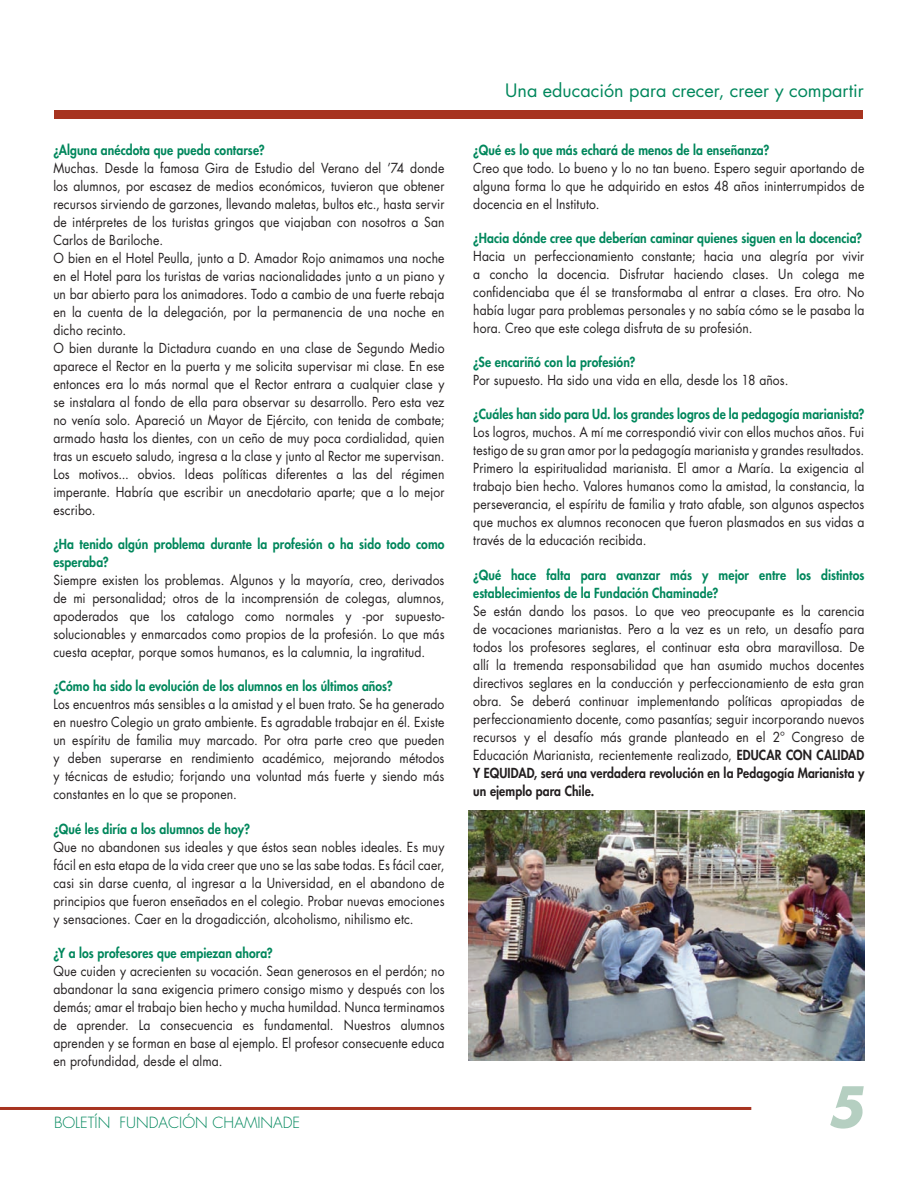
<style>
.page{position:relative;width:918px;height:1188px;background:#fff}
.page>*{position:absolute;margin:0;border:0;box-sizing:border-box;transform-origin:0 0}
.t1{font:italic 700 54px "Futura Std";color:#b5cfc1}
.t2{font:18px "Futura Std";color:#00875c}
.t3{font:300 15px "Futura Std";color:#00875c}
.t4{font:13.5px/18px "Futura Std";letter-spacing:.01em;color:#231f20;text-align:justify;scale:.9 1}
.t5{font:800 13.5px/18px "Futura Std";letter-spacing:.01em;color:#00875c;scale:.9 1}
.s1{font-weight:800}
</style>
<div class="page">
<div style="left:54px;top:110px;width:808px;height:8px;background:#a73420"></div>
<hr style="left:0;top:1107px;width:751px;height:3px;background:#a73420">
<img style="left:468px;top:810px;width:396px;height:250px">
<p class="t5" style="left:53px;top:141px;width:236px">¿Alguna anécdota que pueda contarse?</p>
<p class="t4" style="left:53px;top:159px;width:436px;text-align:left">Muchas. Desde la famosa Gira de Estudio del Verano del ’74 donde los alumnos, por escasez de medios económicos, tuvieron que obtener recursos sirviendo de garzones, llevando maletas, bultos etc., hasta servir de intérpretes de los turistas gringos que viajaban con nosotros a San Carlos de Bariloche.<br>O bien en el Hotel Peulla, junto a D. Amador Rojo animamos una noche en el Hotel para los turistas de varias nacionalidades junto a un piano y un bar abierto para los animadores. Todo a cambio de una fuerte rebaja en la cuenta de la delegación, por la permanencia de una noche en dicho recinto.<br>O bien durante la Dictadura cuando en una clase de Segundo Medio aparece el Rector en la puerta y me solicita supervisar mi clase. En ese entonces era lo más normal que el Rector entrara a cualquier clase y se instalara al fondo de ella para observar su desarrollo. Pero esta vez no venía solo. Apareció un Mayor de Ejército, con tenida de combate; armado hasta los dientes, con un ceño de muy poca cordialidad, quien tras un escueto saludo, ingresa a la clase y junto al Rector me supervisan.<br>Los motivos... obvios. Ideas políticas diferentes a las del régimen imperante. Habría que escribir un anecdotario aparte; que a lo mejor escribo.</p>
<p class="t5" style="left:53px;top:535px;width:436px">¿Ha tenido algún problema durante la profesión o ha sido todo como esperaba?</p>
<p class="t4" style="left:53px;top:571px;width:436px">Siempre existen los problemas. Algunos y la mayoría, creo, derivados de mi personalidad; otros de la incomprensión de colegas, alumnos, apoderados que los catalogo como normales y -por supuesto&shy;solucionables y enmarcados como propios de la profesión. Lo que más cuesta aceptar, porque somos humanos, es la calumnia, la ingratitud.</p>
<p class="t5" style="left:53px;top:677px;width:378px">¿Cómo ha sido la evolución de los alumnos en los últimos años?</p>
<p class="t4" style="left:53px;top:696px;width:436px">Los encuentros más sensibles a la amistad y el buen trato. Se ha generado en nuestro Colegio un grato ambiente. Es agradable trabajar en él. Existe un espíritu de familia muy marcado. Por otra parte creo que pueden y deben superarse en rendimiento académico, mejorando métodos y técnicas de estudio; forjando una voluntad más fuerte y siendo más constantes en lo que se proponen.</p>
<p class="t5" style="left:53px;top:820px;width:220px">¿Qué les diría a los alumnos de hoy?</p>
<p class="t4" style="left:53px;top:838px;width:436px">Que no abandonen sus ideales y que éstos sean nobles ideales. Es muy fácil en esta etapa de la vida creer que uno se las sabe todas. Es fácil caer, casi sin darse cuenta, al ingresar a la Universidad, en el abandono de principios que fueron enseñados en el colegio. Probar nuevas emociones y sensaciones. Caer en la drogadicción, alcoholismo, nihilismo etc.</p>
<p class="t5" style="left:53px;top:944px;width:245px">¿Y a los profesores que empiezan ahora?</p>
<p class="t4" style="left:53px;top:962px;width:436px">Que cuiden y acrecienten su vocación. Sean generosos en el perdón; no abandonar la sana exigencia primero consigo mismo y después con los demás; amar el trabajo bien hecho y mucha humildad. Nunca terminamos de aprender. La consecuencia es fundamental. Nuestros alumnos aprenden y se forman en base al ejemplo. El profesor consecuente educa en profundidad, desde el alma.</p>
<p class="t3" style="left:54px;top:1114px;width:248px">BOLETÍN FUNDACIÓN CHAMINADE</p>
<h2 class="t2" style="left:505px;top:79px;width:360px">Una educación para crecer, creer y compartir</h2>
<p class="t5" style="left:473px;top:141px;width:330px">¿Qué es lo que más echará de menos de la enseñanza?</p>
<p class="t4" style="left:473px;top:159px;width:436px">Creo que todo. Lo bueno y lo no tan bueno. Espero seguir aportando de alguna forma lo que he adquirido en estos 48 años ininterrumpidos de docencia en el Instituto.</p>
<p class="t5" style="left:473px;top:229px;width:434px">¿Hacia dónde cree que deberían caminar quienes siguen en la docencia?</p>
<p class="t4" style="left:473px;top:247px;width:436px">Hacia un perfeccionamiento constante; hacia una alegría por vivir a concho la docencia. Disfrutar haciendo clases. Un colega me confidenciaba que él se transformaba al entrar a clases. Era otro. No había lugar para problemas personales y no sabía cómo se le pasaba la hora. Creo que este colega disfruta de su profesión.</p>
<p class="t5" style="left:473px;top:353px;width:182px">¿Se encariñó con la profesión?</p>
<p class="t4" style="left:473px;top:371px;width:352px">Por supuesto. Ha sido una vida en ella, desde los 18 años.</p>
<p class="t5" style="left:473px;top:405px;width:436px">¿Cuáles han sido para Ud. los grandes logros de la pedagogía marianista?</p>
<p class="t4" style="left:473px;top:424px;width:436px">Los logros, muchos. A mí me correspondió vivir con ellos muchos años. Fui testigo de su gran amor por la pedagogía marianista y grandes resultados.<br>Primero la espiritualidad marianista. El amor a María. La exigencia al trabajo bien hecho. Valores humanos como la amistad, la constancia, la perseverancia, el espíritu de familia y trato afable, son algunos aspectos que muchos ex alumnos reconocen que fueron plasmados en sus vidas a través de la educación recibida.</p>
<p class="t5" style="left:473px;top:566px;width:436px">¿Qué hace falta para avanzar más y mejor entre los distintos establecimientos de la Fundación Chaminade?</p>
<p class="t4" style="left:473px;top:602px;width:436px">Se están dando los pasos. Lo que veo preocupante es la carencia de vocaciones marianistas. Pero a la vez es un reto, un desafío para todos los profesores seglares, el continuar esta obra maravillosa. De allí la tremenda responsabilidad que han asumido muchos docentes directivos seglares en la conducción y perfeccionamiento de esta gran obra. Se deberá continuar implementando políticas apropiadas de perfeccionamiento docente, como pasantías; seguir incorporando nuevos recursos y el desafío más grande planteado en el 2º Congreso de Educación Marianista, recientemente realizado, <span class="s1">EDUCAR CON CALIDAD Y EQUIDAD, será una verdadera revolución en la Pedagogía Marianista y un ejemplo para Chile.</span></p>
<h1 class="t1" style="left:827px;top:1071px;width:39px">5</h1>
</div>
